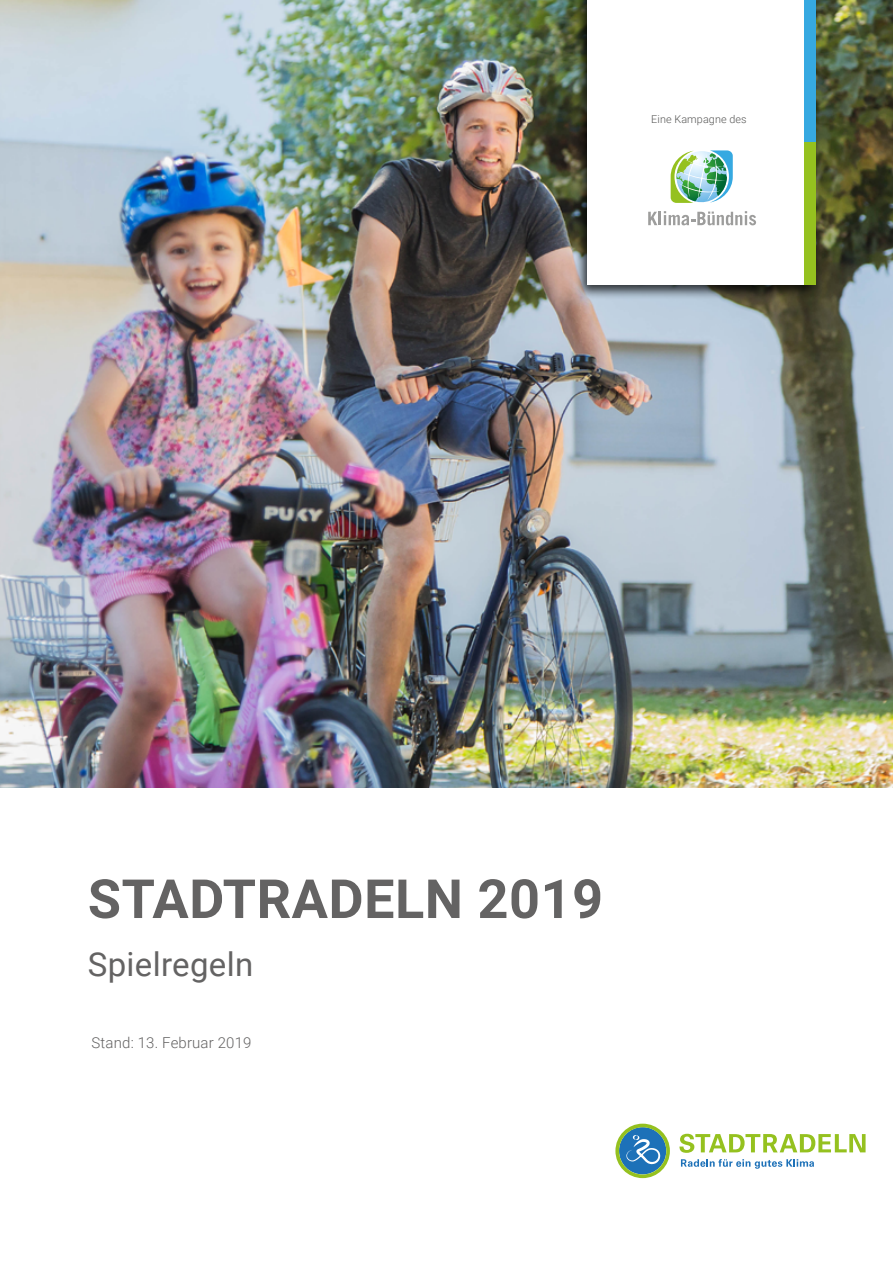
<style>
.page{position:relative;width:893px;height:1263px;background:#fff}
.page>*{position:absolute;margin:0;border:0;box-sizing:border-box;transform-origin:0 0}
.t1{font:700 54px "Roboto";letter-spacing:.01em;color:#646363}
.t2{font:33px "Roboto";letter-spacing:.01em;color:#646363}
.t3{font:300 15px "Roboto";letter-spacing:.01em;color:#646363}
.t4{font:300 10.8px "Roboto";letter-spacing:.01em;color:#575756}
</style>
<div class="page">
<img style="left:0;top:0;width:893px;height:788px">
<div style="left:574px;top:0;width:247px;height:299px;background:#000;opacity:.75"></div>
<div style="left:587px;top:0;width:227px;height:285px;background:#fff"></div>
<div style="left:804px;top:136px;width:11px;height:149px;background:#95c11f"></div>
<svg style="left:648px;top:150px;width:108px;height:75px"></svg>
<div style="left:804px;top:0;width:11px;height:141px;background:#36a9e1"></div>
<svg style="left:615px;top:1124px;width:55px;height:54px"></svg>
<svg style="left:679px;top:1134px;width:186px;height:19px"></svg>
<svg style="left:681px;top:1159px;width:133px;height:10px"></svg>
<p class="t4" style="left:651px;top:112px;width:97px">Eine Kampagne des</p>
<h1 class="t1" style="left:88px;top:861px;width:517px">STADTRADELN 2019</h1>
<h2 class="t2" style="left:88px;top:941px;width:167px">Spielregeln</h2>
<p class="t3" style="left:92px;top:1032px;width:161px">Stand: 13. Februar 2019</p>
</div>
